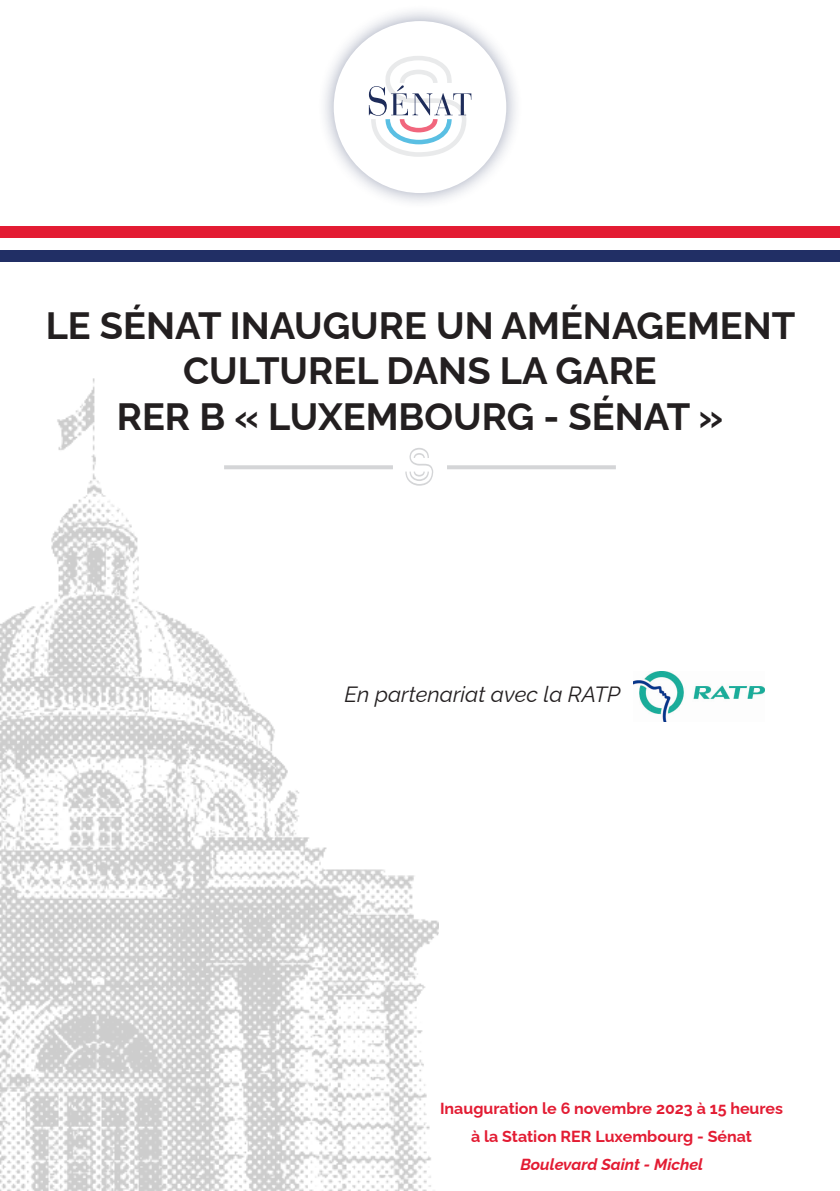
<style>
.page{position:relative;width:840px;height:1191px;background:#fff}
.page>*{position:absolute;margin:0;border:0;box-sizing:border-box;transform-origin:0 0}
.t1{font:700 38px/45.6px "Raleway";color:#231f20;text-align:center}
.t2{font:italic 22px "Raleway";color:#231f20}
.t3{font:700 16px "Raleway";color:#e31c33}
.t4{font:italic 700 16px "Raleway";color:#e31c33}
</style>
<div class="page">
<img style="left:0;top:378px;width:438px;height:813px">
<div style="left:317px;top:4px;width:205px;height:206px;background:#1f2d5a;opacity:.43"></div>
<div style="left:333px;top:21px;width:173px;height:172px;background:#fff;border-radius:50%"></div>
<svg style="left:368px;top:56px;width:103px;height:101px"></svg>
<div style="left:0;top:250px;width:839px;height:12px;background:#212f65"></div>
<div style="left:0;top:226px;width:839px;height:12px;background:#e31c33"></div>
<hr style="left:224px;top:465px;width:169px;height:4px;background:#d4d5d7">
<hr style="left:447px;top:465px;width:168px;height:4px;background:#d4d5d7">
<svg style="left:405px;top:448px;width:28px;height:38px"></svg>
<img style="left:633px;top:671px;width:131px;height:51px">
<p class="t1" style="left:46px;top:298px;width:750px">LE SÉNAT INAUGURE UN AMÉNAGEMENT<br>CULTUREL DANS LA GARE</p>
<p class="t1" style="left:117px;top:389px;width:607px">RER B « LUXEMBOURG - SÉNAT »</p>
<p class="t2" style="left:344px;top:676px;width:277px">En partenariat avec la RATP</p>
<p class="t3" style="left:440px;top:1095px;width:344px">Inauguration le 6 novembre 2023 à 15 heures</p>
<p class="t3" style="left:471px;top:1123px;width:282px">à la Station RER Luxembourg - Sénat</p>
<p class="t4" style="left:520px;top:1151px;width:184px">Boulevard Saint - Michel</p>
</div>
